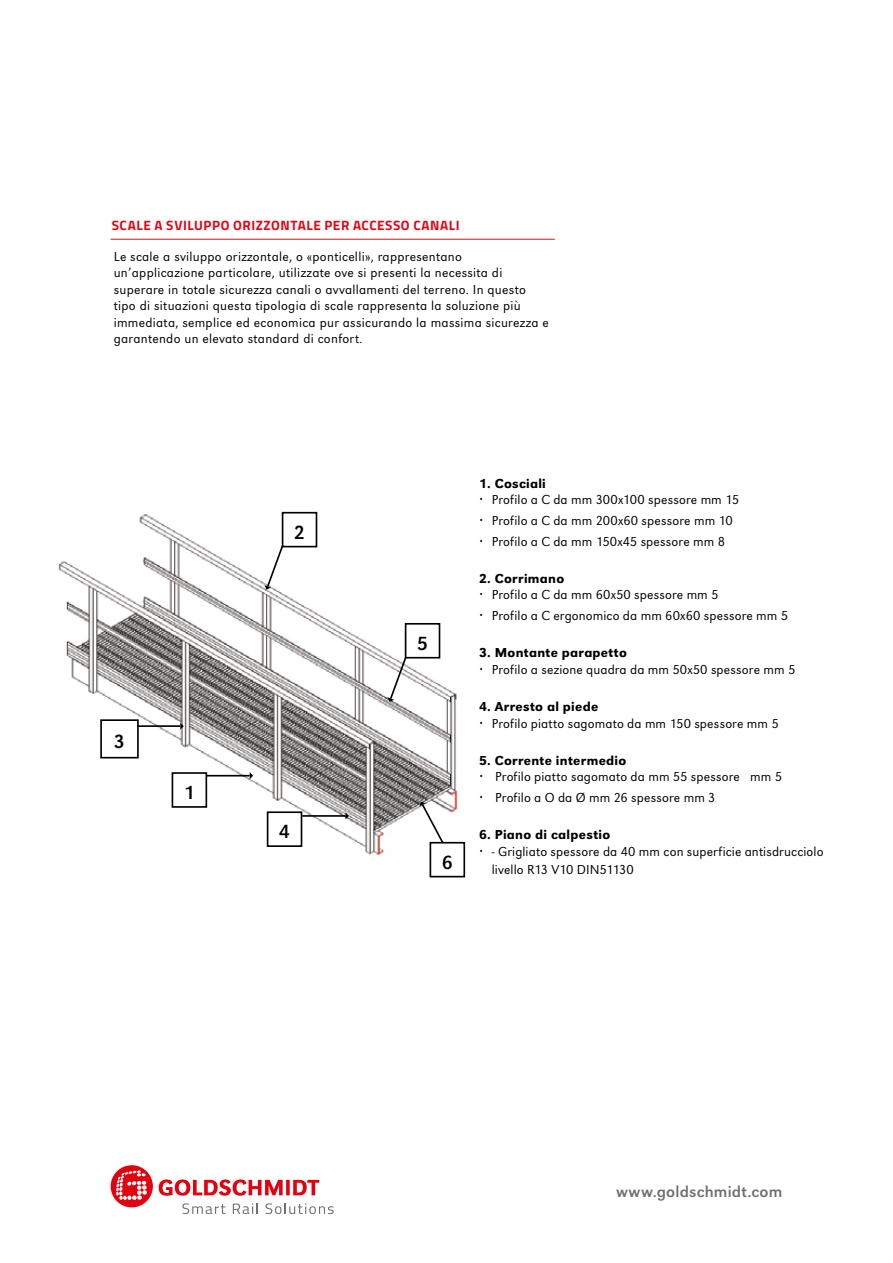
<style>
.page{position:relative;width:893px;height:1263px;background:#fff}
.page>*{position:absolute;margin:0;border:0;box-sizing:border-box;transform-origin:0 0}
.t1{font:19.8px "URW Grotesk";color:#000}
.t2{font:16.5px "URW Grotesk";letter-spacing:.01em;color:#706f6f}
.t3{font:300 13.5px/16.5px "URW Grotesk";letter-spacing:.02em;color:#000}
.t4{font:500 13.5px "URW Grotesk";letter-spacing:.02em;color:#000}
.t5{font:700 13.5px "Titillium Web";letter-spacing:.04em;color:#e30613}
</style>
<div class="page">
<hr style="left:111px;top:239px;width:444px;height:1px;background:#cd1719">
<svg style="left:159px;top:1179px;width:160px;height:17px"></svg>
<svg style="left:111px;top:1165px;width:42px;height:42px"></svg>
<svg style="left:182px;top:1203px;width:44px;height:11px"></svg>
<svg style="left:233px;top:1203px;width:25px;height:11px"></svg>
<svg style="left:266px;top:1203px;width:68px;height:11px"></svg>
<img style="left:58px;top:511px;width:402px;height:367px">
<div style="left:172px;top:772px;width:35px;height:36px;border:2px solid #000"></div>
<div style="left:267px;top:811px;width:35px;height:36px;border:2px solid #000"></div>
<div style="left:282px;top:512px;width:35px;height:35px;border:2px solid #000"></div>
<div style="left:405px;top:623px;width:35px;height:35px;border:2px solid #000"></div>
<div style="left:430px;top:842px;width:35px;height:35px;border:2px solid #000"></div>
<div style="left:100px;top:719px;width:39px;height:39px;border:2px solid #000"></div>
<hr style="left:206px;top:775px;width:44px;height:1px;background:#000">
<svg style="left:250px;top:772px;width:3px;height:7px"></svg>
<hr style="left:302px;top:815px;width:44px;height:2px;background:#000">
<svg style="left:346px;top:812px;width:3px;height:7px"></svg>
<svg style="left:419px;top:802px;width:26px;height:43px"></svg>
<svg style="left:387px;top:656px;width:21px;height:46px"></svg>
<svg style="left:264px;top:544px;width:21px;height:46px"></svg>
<hr style="left:137px;top:725px;width:43px;height:2px;background:#000">
<svg style="left:180px;top:723px;width:4px;height:7px"></svg>
<p class="t5" style="left:112px;top:215px;width:349px">SCALE A SVILUPPO ORIZZONTALE PER ACCESSO CANALI</p>
<p class="t3" style="left:114px;top:248px;width:437px">Le scale a sviluppo orizzontale, o «ponticelli», rappresentano un’applicazione particolare, utilizzate ove si presenti la necessita di superare in totale sicurezza canali o avvallamenti del terreno. In questo tipo di situazioni questa tipologia di scale rappresenta la soluzione più immediata, semplice ed economica pur assicurando la massima sicurezza e garantendo un elevato standard di confort.</p>
<h1 class="t1" style="left:114px;top:730px;width:13px">3</h1>
<h1 class="t1" style="left:184px;top:781px;width:13px">1</h1>
<h1 class="t1" style="left:294px;top:521px;width:13px">2</h1>
<h1 class="t1" style="left:279px;top:820px;width:13px">4</h1>
<h1 class="t1" style="left:417px;top:632px;width:13px">5</h1>
<h1 class="t1" style="left:442px;top:851px;width:13px">6</h1>
<p class="t4" style="left:479px;top:475px;width:68px">1. Cosciali</p>
<p class="t3" style="left:492px;top:489px;width:249px;line-height:20.7px">Profilo a C da mm 300x100 spessore mm 15<br>Profilo a C da mm 200x60 spessore mm 10<br>Profilo a C da mm 150x45 spessore mm 8</p>
<p class="t4" style="left:479px;top:570px;width:87px">2. Corrimano</p>
<p class="t3" style="left:492px;top:584px;width:298px;line-height:20.7px">Profilo a C da mm 60x50 spessore mm 5<br>Profilo a C ergonomico da mm 60x60 spessore mm 5</p>
<p class="t4" style="left:479px;top:645px;width:149px">3. Montante parapetto</p>
<p class="t3" style="left:492px;top:661px;width:305px">Profilo a sezione quadra da mm 50x50 spessore mm 5</p>
<p class="t4" style="left:479px;top:699px;width:121px">4. Arresto al piede</p>
<p class="t3" style="left:492px;top:715px;width:288px">Profilo piatto sagomato da mm 150 spessore mm 5</p>
<p class="t4" style="left:479px;top:752px;width:149px">5. Corrente intermedio</p>
<p class="t3" style="left:495px;top:766px;width:288px;line-height:20.7px">Profilo piatto sagomato da mm 55 spessore mm 5<br>Profilo a O da Ø mm 26 spessore mm 3</p>
<p class="t4" style="left:479px;top:827px;width:133px">6. Piano di calpestio</p>
<p class="t3" style="left:492px;top:842px;width:333px;line-height:18px">- Grigliato spessore da 40 mm con superficie antisdrucciolo livello R13 V10 DIN51130</p>
<p class="t2" style="left:616px;top:1182px;width:168px">www.goldschmidt.com</p>
</div>
